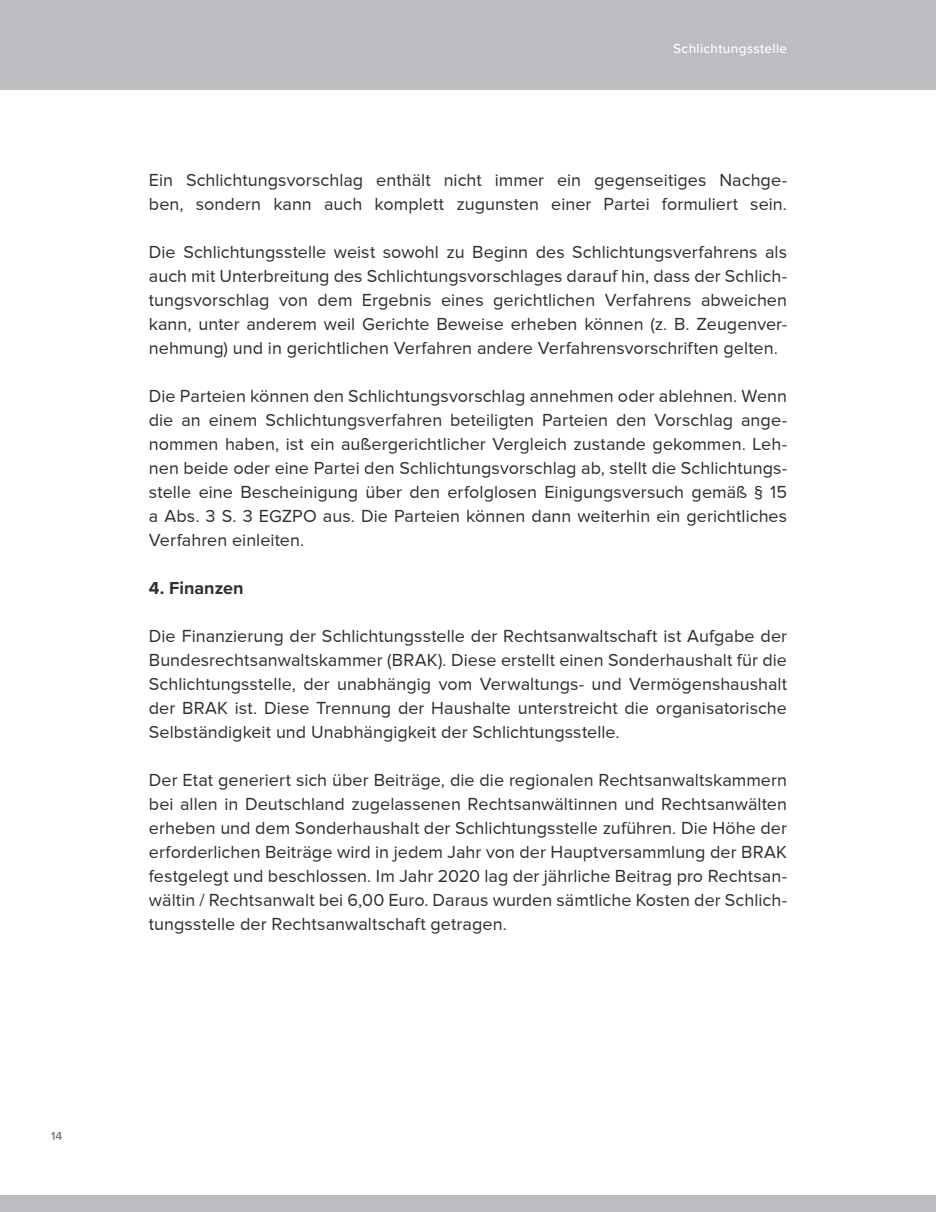
<style>
.page{position:relative;width:936px;height:1212px;background:#fff}
.page>*{position:absolute;margin:0;border:0;box-sizing:border-box;transform-origin:0 0}
.t1{font:18px/24px "Proxima Nova";color:#312f30;text-align:justify}
.t2{font:700 18px "Proxima Nova";color:#312f30}
.t3{font:500 13.5px "Proxima Nova";letter-spacing:.025em;color:#fff}
.t4{font:500 12px "Proxima Nova";color:#6c6d70}
</style>
<div class="page">
<div style="left:0;top:0;width:935px;height:89px;background:#bcbdc0"></div>
<div style="left:0;top:1195px;width:935px;height:17px;background:#bcbdc0"></div>
<p class="t4" style="left:51px;top:1127px;width:13px">14</p>
<p class="t3" style="left:673px;top:39px;width:115px">Schlichtungsstelle</p>
<p class="t1" style="left:149px;top:168px;width:639px">Ein Schlichtungsvorschlag enthält nicht immer ein gegenseitiges Nachge&shy;ben, sondern kann auch komplett zugunsten einer Partei formuliert sein.</p>
<p class="t1" style="left:149px;top:240px;width:639px">Die Schlichtungsstelle weist sowohl zu Beginn des Schlichtungsverfahrens als auch mit Unterbreitung des Schlichtungsvorschlages darauf hin, dass der Schlich&shy;tungsvorschlag von dem Ergebnis eines gerichtlichen Verfahrens abweichen kann, unter anderem weil Gerichte Beweise erheben können (z. B. Zeugenver&shy;nehmung) und in gerichtlichen Verfahren andere Verfahrensvorschriften gelten.</p>
<p class="t1" style="left:149px;top:384px;width:639px">Die Parteien können den Schlichtungsvorschlag annehmen oder ablehnen. Wenn die an einem Schlichtungsverfahren beteiligten Parteien den Vorschlag ange&shy;nommen haben, ist ein außergerichtlicher Vergleich zustande gekommen. Leh&shy;nen beide oder eine Partei den Schlichtungsvorschlag ab, stellt die Schlichtungs&shy;stelle eine Bescheinigung über den erfolglosen Einigungsversuch gemäß § 15 a Abs. 3 S. 3 EGZPO aus. Die Parteien können dann weiterhin ein gerichtliches Verfahren einleiten.</p>
<p class="t2" style="left:149px;top:574px;width:96px">4. Finanzen</p>
<p class="t1" style="left:149px;top:623px;width:639px">Die Finanzierung der Schlichtungsstelle der Rechtsanwaltschaft ist Aufgabe der Bundesrechtsanwaltskammer (BRAK). Diese erstellt einen Sonderhaushalt für die Schlichtungsstelle, der unabhängig vom Verwaltungs- und Vermögenshaushalt der BRAK ist. Diese Trennung der Haushalte unterstreicht die organisatorische Selbständigkeit und Unabhängigkeit der Schlichtungsstelle.</p>
<p class="t1" style="left:149px;top:767px;width:639px">Der Etat generiert sich über Beiträge, die die regionalen Rechtsanwaltskammern bei allen in Deutschland zugelassenen Rechtsanwältinnen und Rechtsanwälten erheben und dem Sonderhaushalt der Schlichtungsstelle zuführen. Die Höhe der erforderlichen Beiträge wird in jedem Jahr von der Hauptversammlung der BRAK festgelegt und beschlossen. Im Jahr 2020 lag der jährliche Beitrag pro Rechtsan&shy;wältin / Rechtsanwalt bei 6,00 Euro. Daraus wurden sämtliche Kosten der Schlich&shy;tungsstelle der Rechtsanwaltschaft getragen.</p>
</div>
